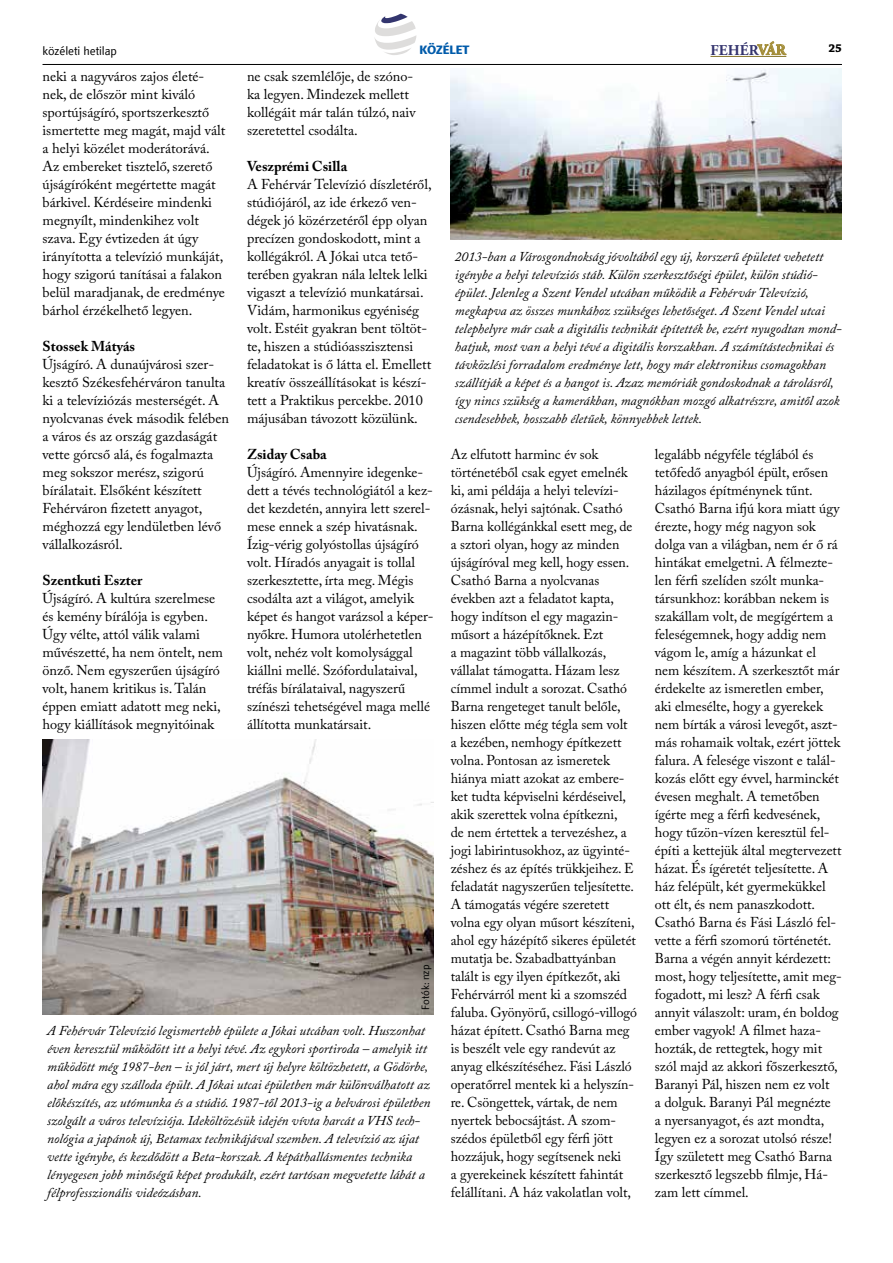
<style>
.page{position:relative;width:893px;height:1263px;background:#fff}
.page>*{position:absolute;margin:0;border:0;box-sizing:border-box;transform-origin:0 0}
.t1{font:700 15px "Adobe Garamond Pro";color:#34346e}
.t2{font:14.25px/18px "Adobe Caslon Pro";color:#000}
.t3{font:700 14.25px "Adobe Caslon Pro";color:#000}
.t4{font:italic 13.5px/18px "Adobe Caslon Pro";color:#000}
.t5{font:12px "Textra LT";color:#000}
.t6{font:800 12px "Textra LT";color:#005baa}
.t7{font:700 12px "Chaparral Pro";color:#000}
.t8{font:10.5px "Textra LT";color:#000}
.s1{color:#a38d38}
</style>
<div class="page">
<hr style="left:43px;top:64px;width:799px;height:1px;background:#000">
<svg style="left:757px;top:41px;width:29px;height:14px"></svg>
<hr style="left:710px;top:56px;width:76px;height:1px;background:#87762c">
<svg style="left:374px;top:14px;width:42px;height:41px"></svg>
<img style="left:43px;top:740px;width:391px;height:274px">
<img style="left:451px;top:68px;width:391px;height:171px">
<p class="t5" style="left:43px;top:43px;width:76px">közéleti hetilap</p>
<p class="t1" style="left:711px;top:41px;width:77px">FEHÉR<span class="s1">VÁR</span></p>
<p class="t6" style="left:419px;top:42px;width:52px">KÖZÉLET</p>
<p class="t7" style="left:828px;top:41px;width:15px">25</p>
<p class="t2" style="left:43px;top:67px;width:184px">neki a nagyváros zajos életé&shy;nek, de először mint kiváló sportújságíró, sportszerkesztő ismertette meg magát, majd vált a helyi közélet moderátorává.<br>Az embereket tisztelő, szerető újságíróként megértette magát bárkivel. Kérdéseire mindenki megnyílt, mindenkihez volt szava. Egy évtizeden át úgy irányította a televízió munkáját, hogy szigorú tanításai a falakon belül maradjanak, de eredménye bárhol érzékelhető legyen.</p>
<p class="t3" style="left:43px;top:338px;width:94px">Stossek Mátyás</p>
<p class="t2" style="left:43px;top:355px;width:188px">Újságíró. A dunaújvárosi szer&shy;kesztő Székesfehérváron tanulta ki a televíziózás mesterségét. A nyolcvanas évek második felében a város és az ország gazdaságát vette górcső alá, és fogalmazta meg sokszor merész, szigorú bírálatait. Elsőként készített<br>Fehérváron fizetett anyagot, méghozzá egy lendületben lévő vállalkozásról.</p>
<p class="t3" style="left:43px;top:571px;width:101px">Szentkuti Eszter</p>
<p class="t2" style="left:43px;top:589px;width:182px">Újságíró. A kultúra szerelmese és kemény bírálója is egyben.<br>Úgy vélte, attól válik valami művészetté, ha nem öntelt, nem önző. Nem egyszerűen újságíró volt, hanem kritikus is. Talán éppen emiatt adatott meg neki, hogy kiállítások megnyitóinak</p>
<p class="t2" style="left:247px;top:67px;width:170px">ne csak szemlélője, de szóno&shy;ka legyen. Mindezek mellett kollégáit már talán túlzó, naiv szeretettel csodálta.</p>
<p class="t3" style="left:247px;top:157px;width:102px">Veszprémi Csilla</p>
<p class="t2" style="left:247px;top:175px;width:186px">A Fehérvár Televízió díszletéről, stúdiójáról, az ide érkező ven&shy;dégek jó közérzetéről épp olyan precízen gondoskodott, mint a kollégákról. A Jókai utca tető&shy;terében gyakran nála leltek lelki vigaszt a televízió munkatársai.<br>Vidám, harmonikus egyéniség volt. Estéit gyakran bent töltöt&shy;te, hiszen a stúdióasszisztensi feladatokat is ő látta el. Emellett kreatív összeállításokat is készí&shy;tett a Praktikus percekbe. 2010 májusában távozott közülünk.</p>
<p class="t3" style="left:247px;top:445px;width:81px">Zsiday Csaba</p>
<p class="t2" style="left:247px;top:463px;width:188px">Újságíró. Amennyire idegenke&shy;dett a tévés technológiától a kez&shy;det kezdetén, annyira lett szerel&shy;mese ennek a szép hivatásnak.<br>Ízig-vérig golyóstollas újságíró volt. Híradós anyagait is tollal szerkesztette, írta meg. Mégis csodálta azt a világot, amelyik képet és hangot varázsol a képer&shy;nyőkre. Humora utolérhetetlen volt, nehéz volt komolysággal kiállni mellé. Szófordulataival, tréfás bírálataival, nagyszerű színészi tehetségével maga mellé állította munkatársait.</p>
<p class="t8" style="left:419px;top:1010px;width:47px;rotate:-90deg">Fotók: nzp</p>
<p class="t4" style="left:47px;top:1021px;width:385px">A Fehérvár Televízió legismertebb épülete a Jókai utcában volt. Huszonhat éven keresztül működött itt a helyi tévé. Az egykori sportiroda – amelyik itt működött még 1987-ben – is jól járt, mert új helyre költözhetett, a Gödörbe, ahol mára egy szálloda épült. A Jókai utcai épületben már különválhatott az előkészítés, az utómunka és a stúdió. 1987-től 2013-ig a belvárosi épületben szolgált a város televíziója. Ideköltözésük idején vívta harcát a VHS tech&shy;nológia a japánok új, Betamax technikájával szemben. A televízió az újat vette igénybe, és kezdődött a Beta-korszak. A képáthallásmentes technika lényegesen jobb minőségű képet produkált, ezért tartósan megvetette lábát a félprofesszionális videózásban.</p>
<p class="t4" style="left:455px;top:247px;width:388px">2013-ban a Városgondnokság jóvoltából egy új, korszerű épületet vehetett igénybe a helyi televíziós stáb. Külön szerkesztőségi épület, külön stúdió&shy;épület. Jelenleg a Szent Vendel utcában működik a Fehérvár Televízió, megkapva az összes munkához szükséges lehetőséget. A Szent Vendel utcai telephelyre már csak a digitális technikát építették be, ezért nyugodtan mond&shy;hatjuk, most van a helyi tévé a digitális korszakban. A számítástechnikai és távközlési forradalom eredménye lett, hogy már elektronikus csomagokban szállítják a képet és a hangot is. Azaz memóriák gondoskodnak a tárolásról, így nincs szükség a kamerákban, magnókban mozgó alkatrészre, amitől azok csendesebbek, hosszabb életűek, könnyebbek lettek.</p>
<p class="t2" style="left:451px;top:445px;width:188px">Az elfutott harminc év sok történetéből csak egyet emelnék ki, ami példája a helyi televízi&shy;ózásnak, helyi sajtónak. Csathó<br>Barna kollégánkkal esett meg, de a sztori olyan, hogy az minden újságíróval meg kell, hogy essen.<br>Csathó Barna a nyolcvanas években azt a feladatot kapta, hogy indítson el egy magazin&shy;műsort a házépítőknek. Ezt<br>a magazint több vállalkozás, vállalat támogatta. Házam lesz címmel indult a sorozat. Csathó<br>Barna rengeteget tanult belőle, hiszen előtte még tégla sem volt a kezében, nemhogy építkezett volna. Pontosan az ismeretek hiánya miatt azokat az embere&shy;ket tudta képviselni kérdéseivel, akik szerettek volna építkezni,<br>de nem értettek a tervezéshez, a jogi labirintusokhoz, az ügyinté&shy;zéshez és az építés trükkjeihez. E feladatát nagyszerűen teljesítette.<br>A támogatás végére szeretett volna egy olyan műsort készíteni, ahol egy házépítő sikeres épületét mutatja be. Szabadbattyánban talált is egy ilyen építkezőt, aki<br>Fehérvárról ment ki a szomszéd faluba. Gyönyörű, csillogó-villogó házat épített. Csathó Barna meg is beszélt vele egy randevút az anyag elkészítéséhez. Fási László operatőrrel mentek ki a helyszín&shy;re. Csöngettek, vártak, de nem nyertek bebocsájtást. A szom&shy;szédos épületből egy férfi jött hozzájuk, hogy segítsenek neki<br>a gyerekeinek készített fahintát felállítani. A ház vakolatlan volt,</p>
<p class="t2" style="left:655px;top:445px;width:188px">legalább négyféle téglából és tetőfedő anyagból épült, erősen házilagos építménynek tűnt.<br>Csathó Barna ifjú kora miatt úgy érezte, hogy még nagyon sok dolga van a világban, nem ér ő rá hintákat emelgetni. A félmezte&shy;len férfi szelíden szólt munka&shy;társunkhoz: korábban nekem is szakállam volt, de megígértem a feleségemnek, hogy addig nem vágom le, amíg a házunkat el nem készítem. A szerkesztőt már érdekelte az ismeretlen ember, aki elmesélte, hogy a gyerekek nem bírták a városi levegőt, aszt&shy;más rohamaik voltak, ezért jöttek falura. A felesége viszont e talál&shy;kozás előtt egy évvel, harminckét évesen meghalt. A temetőben ígérte meg a férfi kedvesének, hogy tűzön-vízen keresztül fel&shy;építi a kettejük által megtervezett házat. És ígéretét teljesítette. A ház felépült, két gyermekükkel ott élt, és nem panaszkodott.<br>Csathó Barna és Fási László fel&shy;vette a férfi szomorú történetét.<br>Barna a végén annyit kérdezett: most, hogy teljesítette, amit meg&shy;fogadott, mi lesz? A férfi csak annyit válaszolt: uram, én boldog ember vagyok! A filmet haza&shy;hozták, de rettegtek, hogy mit szól majd az akkori főszerkesztő,<br>Baranyi Pál, hiszen nem ez volt<br>a dolguk. Baranyi Pál megnézte<br>a nyersanyagot, és azt mondta, legyen ez a sorozat utolsó része!<br>Így született meg Csathó Barna szerkesztő legszebb filmje, Há&shy;zam lett címmel.</p>
</div>
